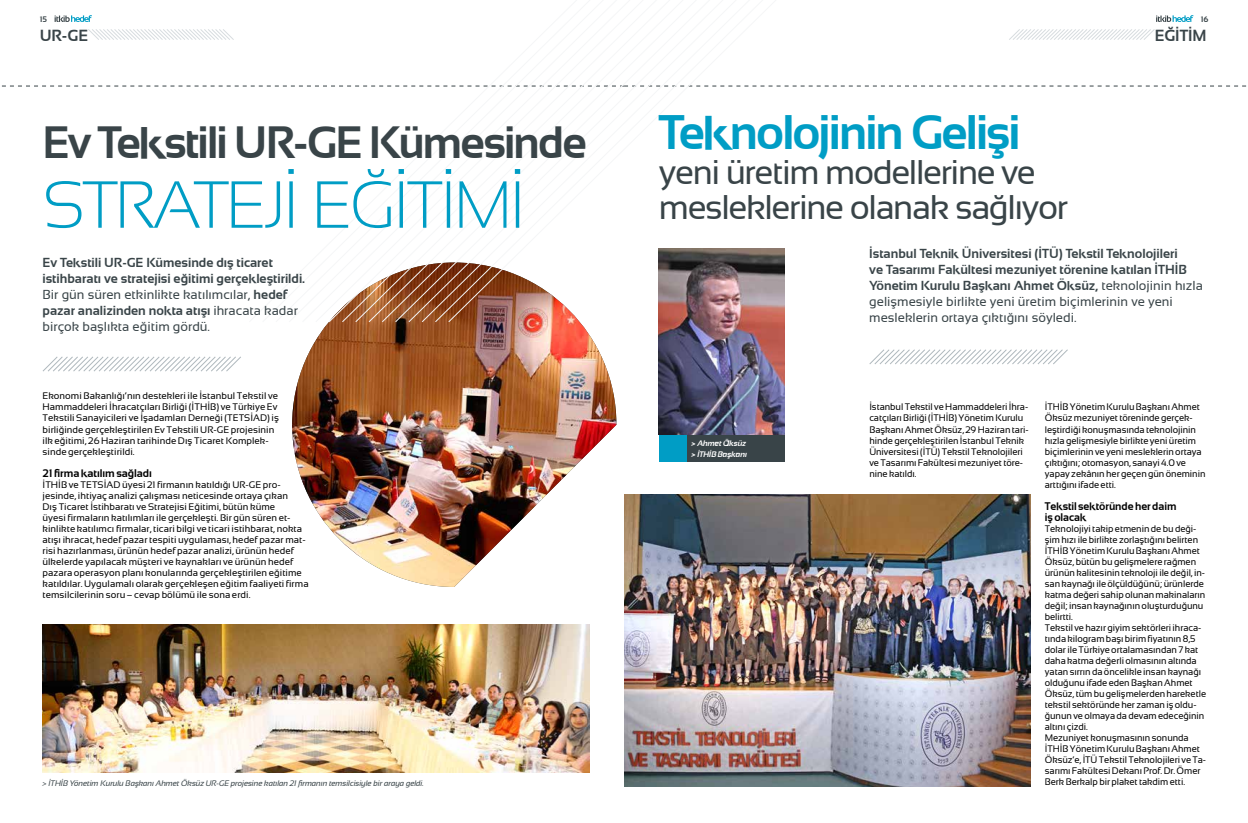
<style>
.page{position:relative;width:1248px;height:823px;background:#fff}
.page>*{position:absolute;margin:0;border:0;box-sizing:border-box;transform-origin:0 0}
.t1{font:300 66.4px "Sansation";letter-spacing:-.04em;color:#009dc5}
.t2{font:700 48.2px "Sansation";letter-spacing:-.04em;color:#009dc5}
.t3{font:700 45px "Sansation";letter-spacing:-.04em;color:#394448}
.t4{font:34.3px/35.3px "Sansation";letter-spacing:-.04em;color:#394448}
.t5{font:700 16px "Sansation";color:#394448}
.t6{font:700 13px/16px "Sansation";color:#394448}
.t7{font:700 11px/11px "Sansation";letter-spacing:-.005em;color:#000}
.t8{font:9.5px/11px "Sansation";letter-spacing:-.005em;color:#000}
.t9{font:italic 8px "Sansation";letter-spacing:-.02em;color:#394448}
.t10{font:italic 700 8px/10.8px "Sansation";letter-spacing:-.02em;color:#fff}
.t11{font:700 8px "Sansation";color:#394448}
.s1{font-weight:400}
</style>
<div class="page">
<svg style="left:1009px;top:29px;width:146px;height:11px"></svg>
<svg style="left:1156px;top:15px;width:37px;height:7px"></svg>
<svg style="left:2px;top:86px;width:1245px;height:1px"></svg>
<svg style="left:88px;top:29px;width:146px;height:11px"></svg>
<svg style="left:55px;top:15px;width:37px;height:7px"></svg>
<img style="left:292px;top:323px;width:324px;height:263px">
<svg style="left:341px;top:85px;width:106px;height:238px"></svg>
<svg style="left:447px;top:85px;width:344px;height:238px"></svg>
<img style="left:43px;top:624px;width:547px;height:148px">
<svg style="left:42px;top:356px;width:199px;height:16px"></svg>
<img style="left:624px;top:494px;width:406px;height:291px">
<div style="left:686px;top:434px;width:98px;height:28px;background:#394448"></div>
<div style="left:658px;top:434px;width:28px;height:28px;background:#009dc5"></div>
<img style="left:658px;top:248px;width:126px;height:186px">
<svg style="left:869px;top:349px;width:199px;height:16px"></svg>
<p class="t11" style="left:40px;top:15px;width:9px">15</p>
<h3 class="t5" style="left:40px;top:26px;width:50px">UR-GE</h3>
<p class="t3" style="left:43px;top:117px;width:546px">Ev Tekstili UR-GE Kümesinde</p>
<p class="t1" style="left:43px;top:167px;width:485px">STRATEJİ EĞİTİMİ</p>
<p class="t6" style="left:43px;top:254px;width:264px">Ev Tekstili UR-GE Kümesinde dış ticaret istihbaratı ve stratejisi eğitimi gerçekleştirildi.<br><span class="s1">Bir gün süren etkinlikte katılımcılar,</span> hedef pazar analizinden nokta atışı <span class="s1">ihracata kadar birçok başlıkta eğitim gördü.</span></p>
<p class="t8" style="left:43px;top:390px;width:238px">Ekonomi Bakanlığı’nın destekleri ile İstanbul Tekstil ve Hammaddeleri İhracatçıları Birliği (İTHİB) ve Türkiye Ev Tekstili Sanayicileri ve İşadamları Derneği (TETSİAD) iş birliğinde gerçekleştirilen Ev Tekstili UR-GE projesinin ilk eğitimi, 26 Haziran tarihinde Dış Ticaret Komplek&shy;sinde gerçekleştirildi.</p>
<p class="t7" style="left:43px;top:467px;width:111px">21 firma katılım sağladı</p>
<p class="t8" style="left:43px;top:478px;width:267px">İTHİB ve TETSİAD üyesi 21 firmanın katıldığı UR-GE pro&shy;jesinde, ihtiyaç analizi çalışması neticesinde ortaya çıkan<br>Dış Ticaret İstihbaratı ve Stratejisi Eğitimi, bütün küme<br>üyesi firmaların katılımları ile gerçekleşti. Bir gün süren et&shy;kinlikte katılımcı firmalar, ticari bilgi ve ticari istihbarat, nokta atışı ihracat, hedef pazar tespiti uygulaması, hedef pazar mat&shy;risi hazırlanması, ürünün hedef pazar analizi, ürünün hedef ülkelerde yapılacak müşteri ve kaynakları ve ürünün hedef pazara operasyon planı konularında gerçekleştirilen eğitime katıldılar. Uygulamalı olarak gerçekleşen eğitim faaliyeti firma temsilcilerinin soru – cevap bölümü ile sona erdi.</p>
<p class="t9" style="left:43px;top:778px;width:383px">&gt; İTHİB Yönetim Kurulu Başkanı Ahmet Öksüz UR-GE projesine katılan 21 firmanın temsilcisiyle bir araya geldi.</p>
<p class="t11" style="left:1200px;top:15px;width:9px">16</p>
<p class="t2" style="left:659px;top:105px;width:363px">Teknolojinin Gelişi</p>
<p class="t4" style="left:659px;top:154px;width:411px">yeni üretim modellerine ve mesleklerine olanak sağlıyor</p>
<h3 class="t5" style="left:1154px;top:26px;width:53px">EĞİTİM</h3>
<p class="t10" style="left:691px;top:437px;width:57px">&gt; Ahmet Öksüz &gt; İTHİB Başkanı</p>
<p class="t6" style="left:869px;top:245px;width:335px">İstanbul Teknik Üniversitesi (İTÜ) Tekstil Teknolojileri<br>ve Tasarımı Fakültesi mezuniyet törenine katılan İTHİB Yönetim Kurulu Başkanı Ahmet Öksüz, <span class="s1">teknolojinin hızla gelişmesiyle birlikte yeni üretim biçimlerinin ve yeni mesleklerin ortaya çıktığını söyledi.</span></p>
<p class="t8" style="left:869px;top:401px;width:161px">İstanbul Tekstil ve Hammaddeleri İhra&shy;catçıları Birliği (İTHİB) Yönetim Kurulu Başkanı Ahmet Öksüz, 29 Haziran tari&shy;hinde gerçekleştirilen İstanbul Teknik Üniversitesi (İTÜ) Tekstil Teknolojileri ve Tasarımı Fakültesi mezuniyet töre&shy;nine katıldı.</p>
<p class="t8" style="left:1044px;top:401px;width:162px">İTHİB Yönetim Kurulu Başkanı Ahmet Öksüz mezuniyet töreninde gerçek&shy;leştirdiği konuşmasında teknolojinin hızla gelişmesiyle birlikte yeni üretim biçimlerinin ve yeni mesleklerin ortaya çıktığını; otomasyon, sanayi 4.0 ve yapay zekânın her geçen gün öneminin arttığını ifade etti.</p>
<p class="t7" style="left:1044px;top:500px;width:133px">Tekstil sektöründe her daim iş olacak</p>
<p class="t8" style="left:1044px;top:522px;width:163px">Teknolojiyi takip etmenin de bu deği&shy;şim hızı ile birlikte zorlaştığını belirten İTHİB Yönetim Kurulu Başkanı Ahmet Öksüz, bütün bu gelişmelere rağmen ürünün kalitesinin teknoloji ile değil, in&shy;san kaynağı ile ölçüldüğünü; ürünlerde katma değeri sahip olunan makinaların değil; insan kaynağının oluşturduğunu belirtti.<br>Tekstil ve hazır giyim sektörleri ihraca&shy;tında kilogram başı birim fiyatının 8,5 dolar ile Türkiye ortalamasından 7 kat daha katma değerli olmasının altında yatan sırrın da öncelikle insan kaynağı olduğunu ifade eden Başkan Ahmet Öksüz, tüm bu gelişmelerden hareketle tekstil sektöründe her zaman iş oldu&shy;ğunun ve olmaya da devam edeceğinin altını çizdi.<br>Mezuniyet konuşmasının sonunda İTHİB Yönetim Kurulu Başkanı Ahmet Öksüz’e, İTÜ Tekstil Teknolojileri ve Ta&shy;sarımı Fakültesi Dekanı Prof. Dr. Ömer Berk Berkalp bir plaket takdim etti.</p>
</div>
